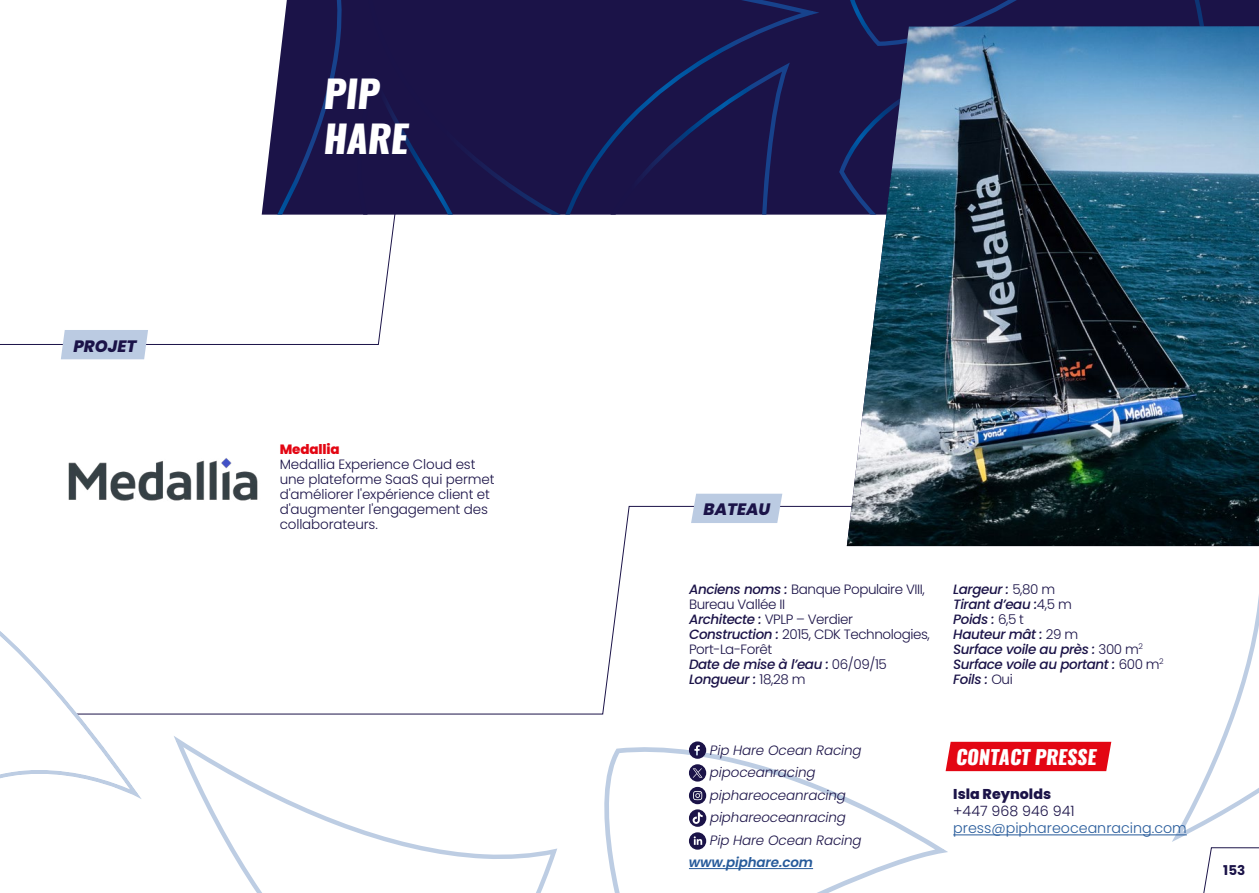
<style>
.page{position:relative;width:1259px;height:893px;background:#fff}
.page>*{position:absolute;margin:0;border:0;box-sizing:border-box;transform-origin:0 0}
.t1{font:italic 800 37.5px/45px "Oswald";color:#fff}
.t2{font:italic 800 19.5px "Oswald";color:#fff}
.t3{font:italic 800 16.5px "Poppins";color:#1b1348}
.t4{font:300 14.25px "Poppins";color:#275b9b}
.t5{font:300 14.25px "Poppins";color:#1b1348}
.t6{font:800 14.25px "Poppins";color:#1b1348}
.t7{font:300 13.5px/15px "Poppins";letter-spacing:-.03em;color:#1b1348}
.t8{font:300 13.5px/15px "Poppins";letter-spacing:-.01em;color:#1b1348}
.t9{font:italic 500 13.5px/15px "Poppins";letter-spacing:-.03em;color:#1b1348}
.t10{font:italic 300 13.5px/22.5px "Poppins";letter-spacing:-.01em;color:#1b1348}
.t11{font:italic 600 13.5px "Poppins";letter-spacing:-.01em;color:#275b9b}
.t12{font:800 13.5px "Poppins";letter-spacing:-.01em;color:#e30613}
.t13{font:700 13.5px "Poppins";color:#1b1348}
.s1{font-weight:500;font-style:italic}
.s2{font-weight:300;font-style:normal}
</style>
<div class="page">
<svg style="left:144px;top:506px;width:886px;height:209px"></svg>
<svg style="left:604px;top:747px;width:344px;height:146px"></svg>
<svg style="left:174px;top:736px;width:383px;height:157px"></svg>
<svg style="left:0;top:631px;width:144px;height:168px"></svg>
<img style="left:68px;top:458px;width:204px;height:71px">
<svg style="left:0;top:212px;width:396px;height:133px"></svg>
<hr style="left:953px;top:834px;width:233px;height:1px;background:#275b9b">
<div style="left:1138px;top:0;width:121px;height:26px;background:#1b1348"></div>
<svg style="left:262px;top:0;width:100px;height:215px;background:#3b3765"></svg>
<div style="left:362px;top:0;width:458px;height:215px;background:#1b1348"></div>
<svg style="left:837px;top:66px;width:10px;height:149px"></svg>
<div style="left:595px;top:23px;width:229px;height:192px;background:#1b1348"></div>
<div style="left:837px;top:0;width:301px;height:48px;background:#1b1348"></div>
<div style="left:691px;top:494px;width:91px;height:29px;background:#bbcbe2"></div>
<div style="left:945px;top:742px;width:166px;height:29px;background:#e30613"></div>
<img style="left:847px;top:26px;width:412px;height:520px">
<svg style="left:1168px;top:487px;width:91px;height:406px"></svg>
<div style="left:61px;top:330px;width:87px;height:29px;background:#bbcbe2"></div>
<hr style="left:689px;top:868px;width:124px;height:1px;background:#275b9b">
<svg style="left:689px;top:741px;width:17px;height:109px"></svg>
<p class="t3" style="left:73px;top:336px;width:65px">PROJET</p>
<h1 class="t1" style="left:324px;top:73px;width:86px">PIP<br>HARE</h1>
<p class="t12" style="left:280px;top:442px;width:62px">Medallia</p>
<p class="t8" style="left:280px;top:457px;width:216px">Medallia Experience Cloud est une plateforme SaaS qui permet d'améliorer l'expérience client et d'augmenter l'engagement des collaborateurs.</p>
<p class="t3" style="left:703px;top:500px;width:68px">BATEAU</p>
<p class="t7" style="left:689px;top:581px;width:242px"><span class="s1">Anciens noms :</span> Banque Populaire VIII,<br>Bureau Vallée II<br><span class="s1">Architecte :</span> VPLP – Verdier<br><span class="s1">Construction :</span> 2015, CDK Technologies,<br>Port-La-Forêt<br><span class="s1">Date de mise à l’eau :</span> 06/09/15<br><span class="s1">Longueur :</span> 18,28 m</p>
<p class="t9" style="left:953px;top:581px;width:212px">Largeur : <span class="s2">5,80 m<br></span>Tirant d’eau :<span class="s2">4,5 m<br></span>Poids : <span class="s2">6,5 t<br></span>Hauteur mât : <span class="s2">29 m<br></span>Surface voile au près : <span class="s2">300 m</span><sup>2<br></sup>Surface voile au portant : <span class="s2">600 m</span><sup>2<br></sup>Foils : <span class="s2">Oui</span></p>
<p class="t10" style="left:710px;top:739px;width:153px">Pip Hare Ocean Racing pipoceanracing piphareoceanracing piphareoceanracing<br>Pip Hare Ocean Racing</p>
<p class="t11" style="left:689px;top:855px;width:126px">www.piphare.com</p>
<h2 class="t2" style="left:956px;top:744px;width:142px">CONTACT PRESSE</h2>
<p class="t6" style="left:953px;top:786px;width:99px">Isla Reynolds</p>
<p class="t5" style="left:953px;top:803px;width:123px">+447 968 946 941</p>
<p class="t4" style="left:953px;top:820px;width:235px">press@piphareoceanracing.com</p>
<p class="t13" style="left:1223px;top:862px;width:24px">153</p>
</div>
